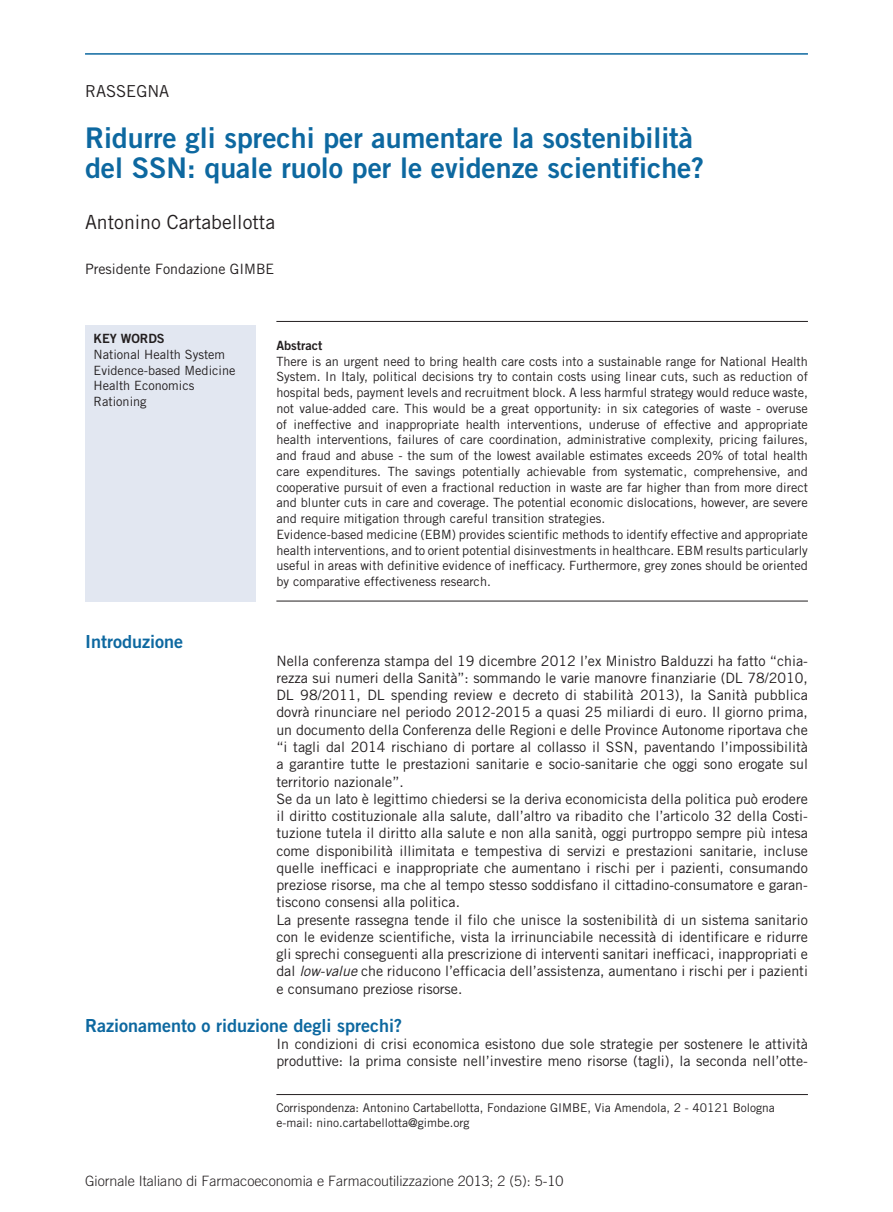
<style>
.page{position:relative;width:893px;height:1212px;background:#fff}
.page>*{position:absolute;margin:0;border:0;box-sizing:border-box;transform-origin:0 0}
.t1{font:28.5px/30px "Trade Gothic LT Std Bd 2";color:#0d68a0}
.t2{font:19.5px "Trade Gothic LT Std";color:#231f20}
.t3{font:18px "Trade Gothic LT Std Bd 2";color:#0d68a0}
.t4{font:16.5px "Trade Gothic LT Std";color:#231f20}
.t5{font:14.25px/17.2px "Trade Gothic LT Std";color:#231f20}
.t6{font:300 14.25px "Trade Gothic LT Std";color:#231f20}
.t7{font:12.75px/15.8px "Trade Gothic LT Std";color:#231f20}
.t8{font:12.75px "Trade Gothic LT Std Bd 2";color:#231f20}
.t9{font:12px/15px "Trade Gothic LT Std";color:#231f20}
.s1{font-style:italic}
</style>
<div class="page">
<hr style="left:85px;top:53px;width:723px;height:2px;background:#0d68a0">
<hr style="left:276px;top:1094px;width:532px;height:1px;background:#231f20">
<div style="left:85px;top:325px;width:170px;height:276px;background:#e2e7f1"></div>
<hr style="left:276px;top:321px;width:532px;height:1px;background:#231f20">
<hr style="left:276px;top:601px;width:532px;height:1px;background:#231f20">
<p class="t4" style="left:85px;top:81px;width:86px">RASSEGNA</p>
<h1 class="t1" style="left:85px;top:122px;width:621px">Ridurre gli sprechi per aumentare la sostenibilità del SS N: quale ruolo per le evidenze scientifiche?</h1>
<h2 class="t2" style="left:85px;top:210px;width:192px">Antonino Cartabellotta</h2>
<p class="t5" style="left:85px;top:260px;width:191px">Presidente Fondazione GIMBE</p>
<p class="t8" style="left:94px;top:331px;width:73px">Key wor ds</p>
<p class="t7" style="left:94px;top:346px;width:144px">National Health System<br>Evidence-based Medicine<br>Health Economics<br>Rationing</p>
<p class="t3" style="left:85px;top:631px;width:100px">Introduzione</p>
<p class="t8" style="left:276px;top:337px;width:48px">Abstract</p>
<p class="t7" style="left:276px;top:353px;width:533px">There is an urgent need to bring health care costs into a sustainable range for National Health System. In Italy, political decisions try to contain costs using linear cuts, such as reduction of hospital beds, payment levels and recruitment block. A less harmful strategy would reduce waste, not value-added care. This would be a great opportunity: in six categories of waste - overuse of ineffective and inappropriate health interventions, underuse of effective and appropriate health interventions, failures of care coordination, administrative complexity, pricing failures, and fraud and abuse - the sum of the lowest available estimates exceeds 20% of total health care expenditures. The savings potentially achievable from systematic, comprehensive, and cooperative pursuit of even a fractional reduction in waste are far higher than from more direct and blunter cuts in care and coverage. The potential economic dislocations, however, are severe and require mitigation through careful transition strategies.<br>Evidence-based medicine (EBM) provides scientific methods to identify effective and appropriate health interventions, and to orient potential disinvestments in healthcare. EBM results particularly useful in areas with definitive evidence of inefficacy. Furthermore, grey zones should be oriented by comparative effectiveness research.</p>
<p class="t5" style="left:276px;top:652px;width:533px">Nella conferenza stampa del 19 dicembre 2012 l’ex Ministro Balduzzi ha fatto “chia&shy;rezza sui numeri della Sanità”: sommando le varie manovre finanziarie (DL 78/2010, DL 98/2011, DL spending review e decreto di stabilità 2013), la Sanità pubblica dovrà rinunciare nel periodo 2012-2015 a quasi 25 miliardi di euro. Il giorno prima, un documento della Conferenza delle Regioni e delle Province Autonome riportava che “i tagli dal 2014 rischiano di portare al collasso il SSN, paventando l’impossibilità a garantire tutte le prestazioni sanitarie e socio-sanitarie che oggi sono erogate sul territorio nazionale”.<br>Se da un lato è legittimo chiedersi se la deriva economicista della politica può erodere il diritto costituzionale alla salute, dall’altro va ribadito che l’articolo 32 della Costi&shy;tuzione tutela il diritto alla salute e non alla sanità, oggi purtroppo sempre più intesa come disponibilità illimitata e tempestiva di servizi e prestazioni sanitarie, incluse quelle inefficaci e inappropriate che aumentano i rischi per i pazienti, consumando preziose risorse, ma che al tempo stesso soddisfano il cittadino-consumatore e garan&shy;tiscono consensi alla politica.<br>La presente rassegna tende il filo che unisce la sostenibilità di un sistema sanitario con le evidenze scientifiche, vista la irrinunciabile necessità di identificare e ridurre gli sprechi conseguenti alla prescrizione di interventi sanitari inefficaci, inappropriati e dal <span class="s1">low-value</span> che riducono l’efficacia dell’assistenza, aumentano i rischi per i pazienti e consumano preziose risorse.</p>
<p class="t3" style="left:85px;top:1014px;width:318px">Razionamento o riduzione degli sprechi?</p>
<p class="t5" style="left:276px;top:1035px;width:533px">In condizioni di crisi economica esistono due sole strategie per sostenere le attività produttive: la prima consiste nell’investire meno risorse (tagli), la seconda nell’otte-</p>
<p class="t9" style="left:276px;top:1100px;width:500px">Corrispondenza: Antonino Cartabellotta, Fondazione GIMBE, Via Amendola, 2 - 40121 Bologna e-mail: nino.cartabellotta@gimbe.org</p>
<p class="t6" style="left:85px;top:1172px;width:480px">Giornale Italiano di Farmacoeconomia e Farmacoutilizzazione 2013; 2 (5): 5-10</p>
</div>
